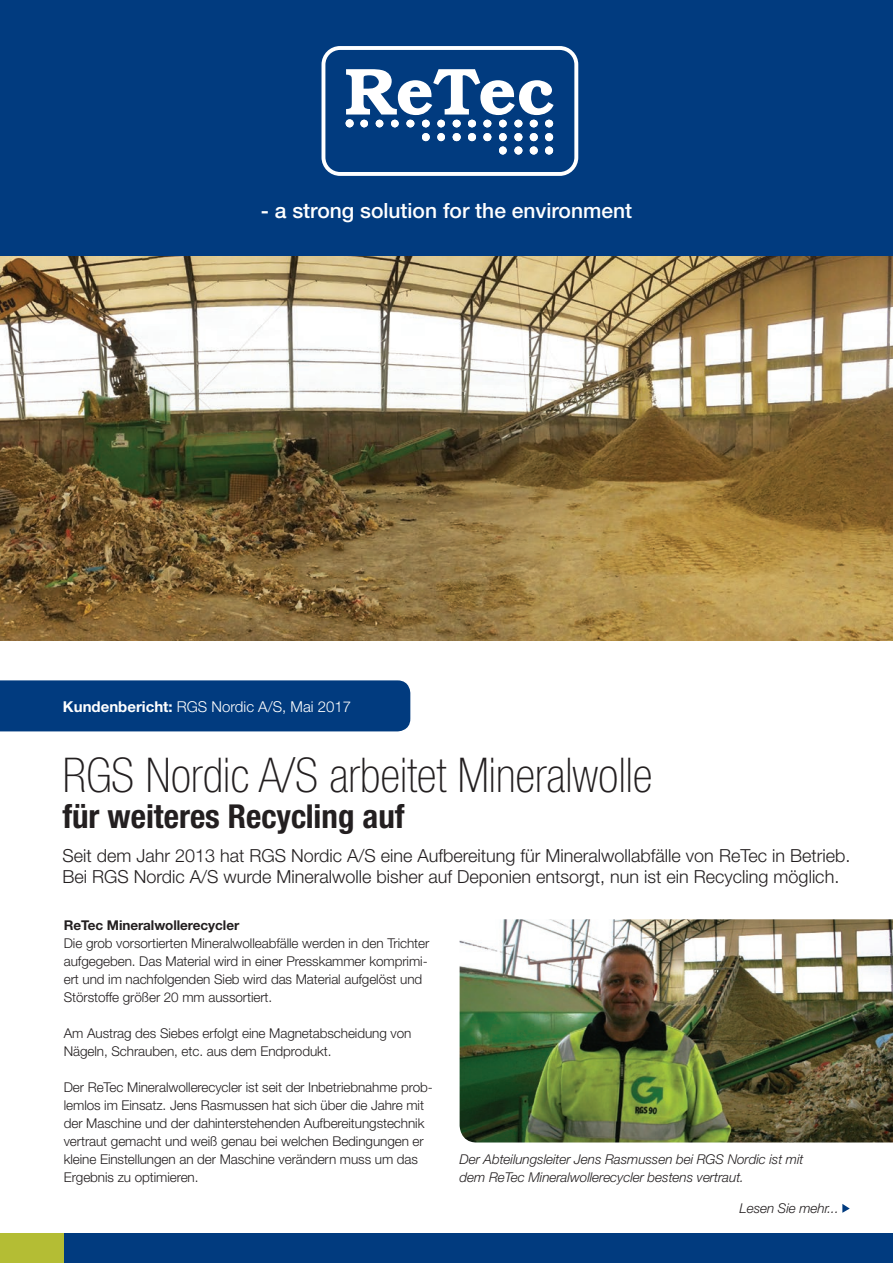
<style>
.page{position:relative;width:893px;height:1263px;background:#fff}
.page>*{position:absolute;margin:0;border:0;box-sizing:border-box;transform-origin:0 0}
.t1{font:100 condensed 48px "Helvetica Neue";color:#231f20}
.t2{font:700 condensed 33px "Helvetica Neue";color:#231f20}
.t3{font:500 21px "Helvetica Neue";color:#fff}
.t4{font:300 18px/21px "Helvetica Neue";color:#231f20}
.t5{font:300 15px "Helvetica Neue";color:#fff}
.Paragraph_Style_1{font:300 13.5px/18px "Helvetica Neue";letter-spacing:-.005em;color:#231f20}
.Paragraph_Style_1-2{font:italic 300 13.5px/18px "Helvetica Neue";letter-spacing:-.005em;color:#231f20}
.Paragraph_Style_1-3{font:700 13.5px "Helvetica Neue";letter-spacing:-.005em;color:#231f20}
.s1{font-weight:700}
</style>
<div class="page">
<img style="left:0;top:256px;width:893px;height:384px">
<div style="left:0;top:680px;width:410px;height:51px;background:#013b7f"></div>
<svg style="left:842px;top:1204px;width:8px;height:9px"></svg>
<img style="left:460px;top:919px;width:433px;height:223px">
<div style="left:64px;top:1233px;width:829px;height:30px;background:#013b7f"></div>
<div style="left:0;top:1233px;width:64px;height:30px;background:#b4bd34"></div>
<div style="left:0;top:0;width:893px;height:256px;background:#013b7f"></div>
<div style="left:321px;top:46px;width:257px;height:130px;border:4px solid #fff;border-radius:17px"></div>
<div style="left:346px;top:119px;width:8px;height:8px;background:#fff;border-radius:50%"></div>
<div style="left:360px;top:120px;width:8px;height:7px;background:#fff;border-radius:50%"></div>
<div style="left:376px;top:120px;width:7px;height:7px;background:#fff;border-radius:50%"></div>
<div style="left:391px;top:120px;width:8px;height:7px;background:#fff;border-radius:50%"></div>
<div style="left:406px;top:120px;width:8px;height:7px;background:#fff;border-radius:50%"></div>
<div style="left:422px;top:120px;width:8px;height:7px;background:#fff;border-radius:50%"></div>
<div style="left:437px;top:120px;width:8px;height:7px;background:#fff;border-radius:50%"></div>
<div style="left:453px;top:120px;width:8px;height:7px;background:#fff;border-radius:50%"></div>
<div style="left:468px;top:120px;width:8px;height:7px;background:#fff;border-radius:50%"></div>
<div style="left:483px;top:120px;width:8px;height:7px;background:#fff;border-radius:50%"></div>
<div style="left:499px;top:120px;width:8px;height:7px;background:#fff;border-radius:50%"></div>
<div style="left:514px;top:120px;width:8px;height:7px;background:#fff;border-radius:50%"></div>
<div style="left:422px;top:133px;width:8px;height:8px;background:#fff;border-radius:50%"></div>
<div style="left:437px;top:133px;width:8px;height:8px;background:#fff;border-radius:50%"></div>
<div style="left:453px;top:133px;width:8px;height:8px;background:#fff;border-radius:50%"></div>
<div style="left:468px;top:133px;width:8px;height:8px;background:#fff;border-radius:50%"></div>
<div style="left:483px;top:133px;width:8px;height:8px;background:#fff;border-radius:50%"></div>
<div style="left:499px;top:133px;width:8px;height:8px;background:#fff;border-radius:50%"></div>
<div style="left:514px;top:133px;width:8px;height:8px;background:#fff;border-radius:50%"></div>
<div style="left:499px;top:146px;width:8px;height:9px;background:#fff;border-radius:50%"></div>
<div style="left:514px;top:146px;width:8px;height:9px;background:#fff;border-radius:50%"></div>
<div style="left:530px;top:120px;width:8px;height:7px;background:#fff;border-radius:50%"></div>
<div style="left:545px;top:120px;width:8px;height:7px;background:#fff;border-radius:50%"></div>
<div style="left:530px;top:133px;width:8px;height:8px;background:#fff;border-radius:50%"></div>
<div style="left:545px;top:133px;width:8px;height:8px;background:#fff;border-radius:50%"></div>
<div style="left:530px;top:146px;width:8px;height:9px;background:#fff;border-radius:50%"></div>
<div style="left:545px;top:146px;width:8px;height:9px;background:#fff;border-radius:50%"></div>
<svg style="left:346px;top:69px;width:208px;height:46px"></svg>
<p class="t3" style="left:261px;top:198px;width:373px">- a strong solution for the environment</p>
<p class="t5" style="left:63px;top:697px;width:290px"><span class="s1">Kundenbericht:</span> RGS Nordic A/S, Mai 2017</p>
<p class="t1" style="left:62px;top:748px;width:592px">RGS Nordic A/S arbeitet Mineralwolle</p>
<p class="t2" style="left:62px;top:796px;width:344px">für weiteres Recycling auf</p>
<p class="t4" style="left:62px;top:844px;width:789px">Seit dem Jahr 2013 hat RGS Nordic A/S eine Aufbereitung für Mineralwollabfälle von ReTec in Betrieb.<br>Bei RGS Nordic A/S wurde Mineralwolle bisher auf Deponien entsorgt, nun ist ein Recycling möglich.</p>
<p class="Paragraph_Style_1-3" style="left:64px;top:917px;width:177px">ReTec Mineralwollerecycler</p>
<p class="Paragraph_Style_1" style="left:64px;top:934px;width:367px">Die grob vorsortierten Mineralwolleabfälle werden in den Trichter aufgegeben. Das Material wird in einer Presskammer komprimi&shy;ert und im nachfolgenden Sieb wird das Material aufgelöst und Störstoffe größer 20 mm aussortiert.</p>
<p class="Paragraph_Style_1" style="left:64px;top:1024px;width:349px">Am Austrag des Siebes erfolgt eine Magnetabscheidung von<br>Nägeln, Schrauben, etc. aus dem Endprodukt.</p>
<p class="Paragraph_Style_1" style="left:64px;top:1078px;width:371px">Der ReTec Mineralwollerecycler ist seit der Inbetriebnahme prob&shy;lemlos im Einsatz. Jens Rasmussen hat sich über die Jahre mit der Maschine und der dahinterstehenden Aufbereitungstechnik vertraut gemacht und weiß genau bei welchen Bedingungen er kleine Einstellungen an der Maschine verändern muss um das Ergebnis zu optimieren.</p>
<p class="Paragraph_Style_1-2" style="left:460px;top:1150px;width:345px">Der Abteilungsleiter Jens Rasmussen bei RGS Nordic ist mit dem ReTec Mineralwollerecycler bestens vertraut.</p>
<p class="Paragraph_Style_1-2" style="left:739px;top:1199px;width:101px">Lesen Sie mehr...</p>
</div>
